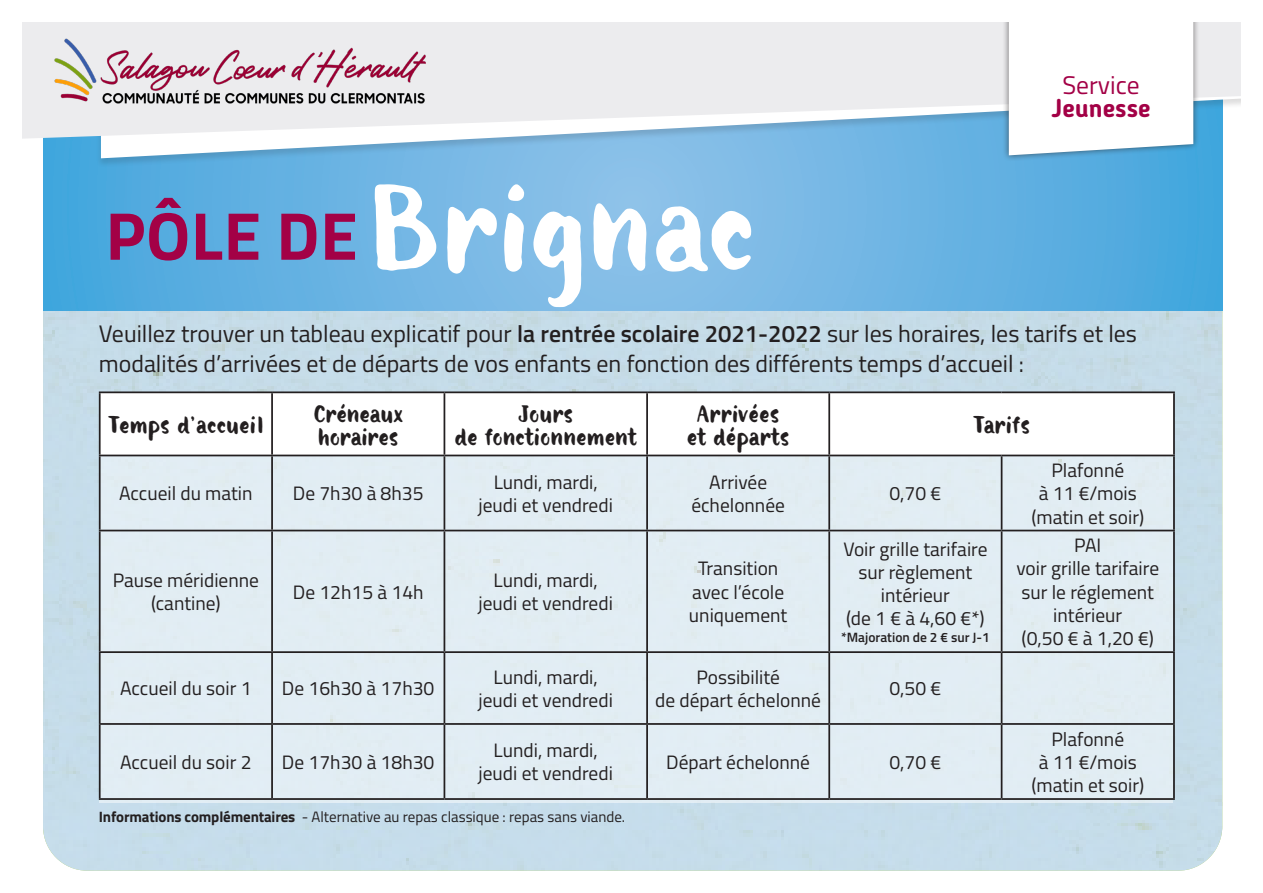
<style>
.page{position:relative;width:1263px;height:893px;background:#fff}
.page>*{position:absolute;margin:0;border:0;box-sizing:border-box;transform-origin:0 0}
.t1{font:121.05px "Botanica Sans";color:#fff}
.t2{font:700 25.5px "Blogger Sans";color:#a30146}
.t3{font:25.5px "Titillium";color:#a30146}
.t4{font:23.85px/30.3px "Titillium";color:#231f20}
.t5{font:23.85px/23.9px "Botanica Sans";color:#231f20;text-align:center}
.t6{font:19.35px/23.2px "Titillium";color:#231f20;text-align:center}
.t7{font:15px "Titillium";color:#231f20}
.t8{font:600 13.5px "Titillium";color:#231f20}
.s1{font-family:"Titillium";font-weight:700;font-size:67.65px;color:#a30146}
.s2{font-weight:600}
.s3{font-weight:700}
</style>
<div class="page">
<svg style="left:43px;top:142px;width:1179px;height:169px"></svg>
<div style="left:99px;top:455px;width:1074px;height:348px;background:#e2edf4"></div>
<svg style="left:101px;top:393px;width:1072px;height:62px"></svg>
<hr style="left:99px;top:391px;width:173px;height:2px;background:#231f20">
<hr style="left:99px;top:393px;width:2px;height:62px;background:#231f20">
<hr style="left:272px;top:391px;width:172px;height:2px;background:#231f20">
<hr style="left:271px;top:393px;width:2px;height:62px;background:#231f20">
<hr style="left:444px;top:391px;width:203px;height:2px;background:#231f20">
<hr style="left:444px;top:393px;width:1px;height:62px;background:#231f20">
<hr style="left:647px;top:391px;width:182px;height:2px;background:#231f20">
<hr style="left:646px;top:393px;width:2px;height:62px;background:#231f20">
<hr style="left:829px;top:391px;width:173px;height:2px;background:#231f20">
<hr style="left:828px;top:393px;width:2px;height:62px;background:#231f20">
<hr style="left:1002px;top:391px;width:173px;height:2px;background:#231f20">
<hr style="left:1173px;top:393px;width:2px;height:62px;background:#231f20">
<hr style="left:99px;top:455px;width:173px;height:1px;background:#231f20">
<hr style="left:99px;top:456px;width:2px;height:74px;background:#231f20">
<hr style="left:272px;top:455px;width:172px;height:1px;background:#231f20">
<hr style="left:271px;top:456px;width:2px;height:74px;background:#231f20">
<hr style="left:444px;top:455px;width:203px;height:1px;background:#231f20">
<hr style="left:444px;top:456px;width:1px;height:74px;background:#231f20">
<hr style="left:647px;top:455px;width:182px;height:1px;background:#231f20">
<hr style="left:646px;top:456px;width:2px;height:74px;background:#231f20">
<hr style="left:829px;top:455px;width:173px;height:1px;background:#231f20">
<hr style="left:828px;top:456px;width:2px;height:74px;background:#231f20">
<hr style="left:1002px;top:455px;width:173px;height:1px;background:#231f20">
<hr style="left:1001px;top:456px;width:1px;height:74px;background:#231f20">
<hr style="left:1173px;top:456px;width:2px;height:74px;background:#231f20">
<hr style="left:99px;top:530px;width:173px;height:1px;background:#231f20">
<hr style="left:99px;top:531px;width:2px;height:120px;background:#231f20">
<hr style="left:272px;top:530px;width:172px;height:1px;background:#231f20">
<hr style="left:271px;top:531px;width:2px;height:120px;background:#231f20">
<hr style="left:444px;top:530px;width:203px;height:1px;background:#231f20">
<hr style="left:444px;top:531px;width:1px;height:120px;background:#231f20">
<hr style="left:647px;top:530px;width:182px;height:1px;background:#231f20">
<hr style="left:646px;top:531px;width:2px;height:120px;background:#231f20">
<hr style="left:829px;top:530px;width:173px;height:1px;background:#231f20">
<hr style="left:828px;top:531px;width:2px;height:120px;background:#231f20">
<hr style="left:1002px;top:530px;width:173px;height:1px;background:#231f20">
<hr style="left:1001px;top:531px;width:1px;height:120px;background:#231f20">
<hr style="left:1173px;top:531px;width:2px;height:120px;background:#231f20">
<hr style="left:99px;top:651px;width:173px;height:2px;background:#231f20">
<hr style="left:99px;top:653px;width:2px;height:70px;background:#231f20">
<hr style="left:272px;top:651px;width:172px;height:2px;background:#231f20">
<hr style="left:271px;top:653px;width:2px;height:70px;background:#231f20">
<hr style="left:444px;top:651px;width:203px;height:2px;background:#231f20">
<hr style="left:444px;top:653px;width:1px;height:70px;background:#231f20">
<hr style="left:647px;top:651px;width:182px;height:2px;background:#231f20">
<hr style="left:646px;top:653px;width:2px;height:70px;background:#231f20">
<hr style="left:829px;top:651px;width:173px;height:2px;background:#231f20">
<hr style="left:828px;top:653px;width:2px;height:70px;background:#231f20">
<hr style="left:1002px;top:651px;width:173px;height:2px;background:#231f20">
<hr style="left:1001px;top:653px;width:1px;height:70px;background:#231f20">
<hr style="left:1173px;top:653px;width:2px;height:70px;background:#231f20">
<hr style="left:99px;top:723px;width:173px;height:2px;background:#231f20">
<hr style="left:99px;top:725px;width:2px;height:73px;background:#231f20">
<hr style="left:272px;top:723px;width:172px;height:2px;background:#231f20">
<hr style="left:271px;top:725px;width:2px;height:73px;background:#231f20">
<hr style="left:444px;top:723px;width:203px;height:2px;background:#231f20">
<hr style="left:444px;top:725px;width:1px;height:73px;background:#231f20">
<hr style="left:647px;top:723px;width:182px;height:2px;background:#231f20">
<hr style="left:646px;top:725px;width:2px;height:73px;background:#231f20">
<hr style="left:829px;top:723px;width:173px;height:2px;background:#231f20">
<hr style="left:828px;top:725px;width:2px;height:73px;background:#231f20">
<hr style="left:1002px;top:723px;width:173px;height:2px;background:#231f20">
<hr style="left:1001px;top:725px;width:1px;height:73px;background:#231f20">
<hr style="left:1173px;top:725px;width:2px;height:73px;background:#231f20">
<hr style="left:99px;top:798px;width:173px;height:2px;background:#231f20">
<hr style="left:272px;top:798px;width:172px;height:2px;background:#231f20">
<hr style="left:444px;top:798px;width:203px;height:2px;background:#231f20">
<hr style="left:647px;top:798px;width:182px;height:2px;background:#231f20">
<hr style="left:829px;top:798px;width:173px;height:2px;background:#231f20">
<hr style="left:1002px;top:798px;width:173px;height:2px;background:#231f20">
<div style="left:96px;top:0;width:1167px;height:168px;background:#231f20;opacity:.15"></div>
<svg style="left:101px;top:142px;width:1141px;height:16px"></svg>
<svg style="left:22px;top:21px;width:1220px;height:121px;fill:#ececee"></svg>
<img style="left:34px;top:21px;width:414px;height:106px">
<div style="left:1002px;top:0;width:198px;height:162px;background:#231f20;opacity:.6"></div>
<svg style="left:1009px;top:21px;width:184px;height:134px"></svg>
<div style="left:1242px;top:0;width:21px;height:893px;background:#fff"></div>
<div style="left:19px;top:0;width:1244px;height:21px;background:#fff"></div>
<h2 class="t3" style="left:1062px;top:66px;width:79px">Service</h2>
<h2 class="t2" style="left:1051px;top:93px;width:100px">Jeunesse</h2>
<h1 class="t1" style="left:106px;top:151px;width:652px"><span class="s1">PÔLE DE</span>Brignac</h1>
<p class="t4" style="left:99px;top:317px;width:1040px">Veuillez trouver un tableau explicatif pour <span class="s2">la rentrée scolaire 2021-2022</span> sur les horaires, les tarifs et les modalités d’arrivées et de départs de vos enfants en fonction des différents temps d’accueil :</p>
<p class="t5" style="left:108px;top:414px;width:157px">Temps d’accueil</p>
<p class="t5" style="left:313px;top:402px;width:92px;text-align:left">Créneaux horaires</p>
<p class="t5" style="left:455px;top:402px;width:184px">Jours<br>de fonctionnement</p>
<p class="t5" style="left:687px;top:402px;width:104px">Arrivées et départs</p>
<p class="t5" style="left:973px;top:414px;width:58px">Tarifs</p>
<p class="t6" style="left:119px;top:481px;width:135px">Accueil du matin</p>
<p class="t6" style="left:293px;top:481px;width:132px">De 7h30 à 8h35</p>
<p class="t6" style="left:479px;top:469px;width:136px">Lundi, mardi, jeudi et vendredi</p>
<p class="t6" style="left:691px;top:469px;width:95px">Arrivée échelonnée</p>
<p class="t6" style="left:113px;top:568px;width:148px">Pause méridienne (cantine)</p>
<p class="t6" style="left:293px;top:579px;width:132px">De 12h15 à 14h</p>
<p class="t6" style="left:479px;top:568px;width:136px">Lundi, mardi, jeudi et vendredi</p>
<p class="t6" style="left:689px;top:556px;width:100px">Transition avec l’école uniquement</p>
<p class="t6" style="left:120px;top:676px;width:133px">Accueil du soir 1</p>
<p class="t6" style="left:282px;top:676px;width:154px">De 16h30 à 17h30</p>
<p class="t6" style="left:479px;top:664px;width:136px">Lundi, mardi, jeudi et vendredi</p>
<p class="t6" style="left:655px;top:664px;width:167px">Possibilité<br>de départ échelonné</p>
<p class="t6" style="left:889px;top:481px;width:54px">0,70 €</p>
<p class="t6" style="left:843px;top:536px;width:146px">Voir grille tarifaire sur règlement intérieur<br>(de 1 € à 4,60 €*)</p>
<p class="t8" style="left:841px;top:627px;width:150px">*Majoration de 2 € sur J-1</p>
<p class="t6" style="left:889px;top:676px;width:54px">0,50 €</p>
<p class="t6" style="left:120px;top:749px;width:133px">Accueil du soir 2</p>
<p class="t6" style="left:282px;top:749px;width:154px">De 17h30 à 18h30</p>
<p class="t6" style="left:479px;top:738px;width:136px">Lundi, mardi, jeudi et vendredi</p>
<p class="t6" style="left:666px;top:749px;width:145px">Départ échelonné</p>
<p class="t6" style="left:889px;top:749px;width:54px">0,70 €</p>
<p class="t7" style="left:99px;top:806px;width:528px"><span class="s3">Informations complémentaires</span> - Alternative au repas classique : repas sans viande.</p>
<p class="t6" style="left:1031px;top:458px;width:114px">Plafonné<br>à 11 €/mois (matin et soir)</p>
<p class="t6" style="left:1016px;top:533px;width:144px">PAI<br>voir grille tarifaire sur le réglement intérieur<br>(0,50 € à 1,20 €)</p>
<p class="t6" style="left:1031px;top:726px;width:114px">Plafonné<br>à 11 €/mois (matin et soir)</p>
</div>
